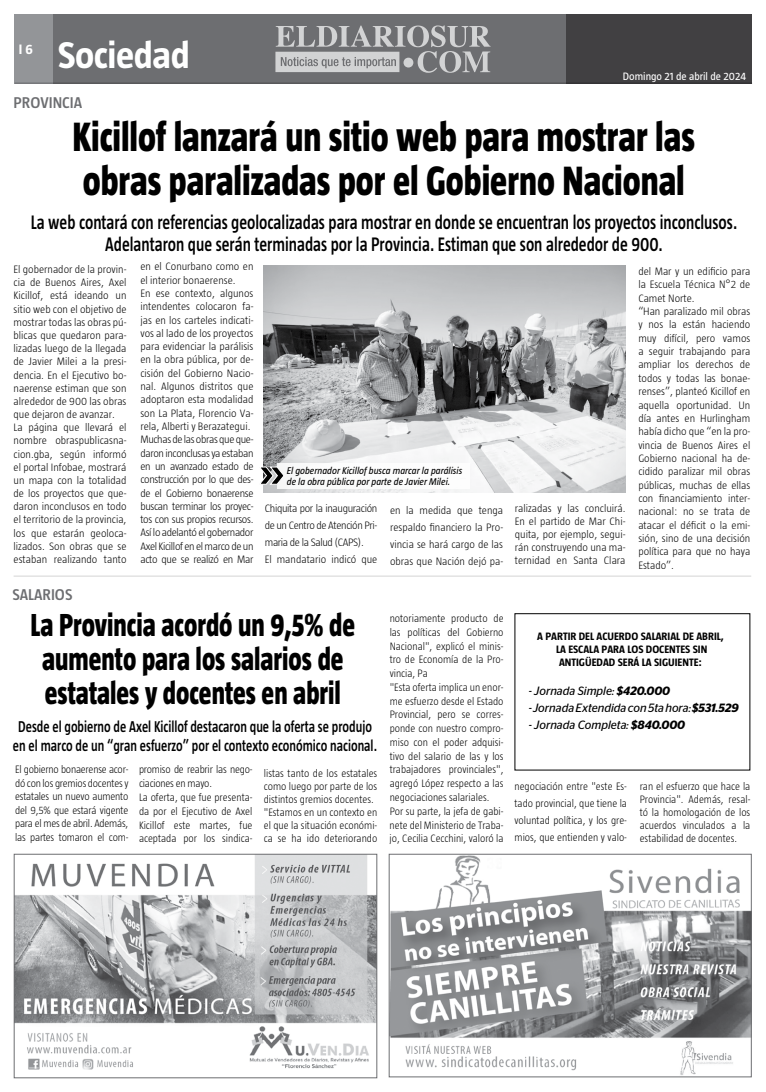
<style>
.page{position:relative;width:766px;height:1092px;background:#fff}
.page>*{position:absolute;margin:0;border:0;box-sizing:border-box;transform-origin:0 0}
.t1{font:800 42px/44px "Taz";color:#000;scale:.84 1}
.t2{font:700 38px "Taz";letter-spacing:-.01em;color:#fff}
.t3{font:800 32.6px/34px "Taz";color:#000;text-align:center;scale:.8 1}
.t4{font:600 20px/22px "Taz";color:#000;text-align:center;scale:.82 1}
.t5{font:600 16px/19px "Taz";color:#000;text-align:center;scale:.82 1}
.t6{font:600 16px "Taz";color:#6d6e71}
.t7{font:700 14px "Taz";color:#fff}
.t8{font:italic 12px "Stag Sans";color:#000;scale:.96 1}
.t9{font:300 11px/13.3px "Taz";color:#000}
.t10{font:300 11px/13.8px "Taz";color:#000;text-align:justify;scale:.96 1}
.t11{font:300 11px/16.9px "Taz";letter-spacing:-.03em;color:#000}
.t12{font:700 11px/13px "Taz";color:#000;text-align:center}
.t13{font:11px "Taz";color:#fff}
.t14{font:italic 10px/11px "Taz";color:#000}
.s1{font-weight:600}
</style>
<div class="page">
<div style="left:15px;top:14px;width:736px;height:70px;background:#6d6e71"></div>
<div style="left:14px;top:14px;width:39px;height:70px;background:#939598"></div>
<svg style="left:275px;top:25px;width:215px;height:48px"></svg>
<div style="left:566px;top:14px;width:185px;height:70px;background:#414042"></div>
<hr style="left:15px;top:83px;width:737px;height:1px;background:#000">
<img style="left:16px;top:855px;width:359px;height:215px">
<div style="left:14px;top:853px;width:363px;height:225px;border:1px solid #6d6e71"></div>
<img style="left:390px;top:855px;width:359px;height:220px">
<div style="left:388px;top:853px;width:363px;height:224px;border:1px solid #6d6e71"></div>
<hr style="left:14px;top:575px;width:737px;height:1px;background:#6d6e71">
<img style="left:264px;top:265px;width:361px;height:227px">
<div style="left:277px;top:463px;width:192px;height:26px;background:#fff"></div>
<svg style="left:260px;top:466px;width:24px;height:19px"></svg>
<div style="left:514px;top:613px;width:236px;height:157px;border:1px solid #000"></div>
<p class="t7" style="left:19px;top:41px;width:16px">I 6</p>
<p class="t2" style="left:58px;top:33px;width:134px">Sociedad</p>
<p class="t6" style="left:14px;top:94px;width:70px">PROVINCIA</p>
<p class="t13" style="left:622px;top:70px;width:125px">Domingo 21 de abril de 2024</p>
<p class="t1" style="left:73px;top:115px;width:742px">Kicillof lanzará un sitio web para mostrar las obras paralizadas por el Gobierno Nacional</p>
<p class="t4" style="left:31px;top:211px;width:862px">La web contará con referencias geolocalizadas para mostrar en donde se encuentran los proyectos inconclusos.<br>Adelantaron que serán terminadas por la Provincia. Estiman que son alrededor de 900.</p>
<p class="t9" style="left:14px;top:263px;width:114px">El gobernador de la provin&shy;cia de Buenos Aires, Axel<br>Kicillof, está ideando un sitio web con el objetivo de mostrar todas las obras pú&shy;blicas que quedaron para&shy;lizadas luego de la llegada de Javier Milei a la presi&shy;dencia. En el Ejecutivo bo&shy;naerense estiman que son alrededor de 900 las obras que dejaron de avanzar.<br>La página que llevará el nombre obraspublicasna&shy;cion.gba, según informó el portal Infobae, mostrará un mapa con la totalidad de los proyectos que que&shy;daron inconclusos en todo el territorio de la provincia, los que estarán geoloca&shy;lizados. Son obras que se estaban realizando tanto</p>
<p class="t9" style="left:140px;top:260px;width:114px">en el Conurbano como en el interior bonaerense.<br>En ese contexto, algunos intendentes colocaron fa&shy;jas en los carteles indicati&shy;vos al lado de los proyectos para evidenciar la parálisis en la obra pública, por de&shy;cisión del Gobierno Nacio&shy;nal. Algunos distritos que adoptaron esta modalidad son La Plata, Florencio Va&shy;rela, Alberti y Berazategui.<br>Muchas de las obras que que&shy;daron inconclusas ya estaban en un avanzado estado de construcción por lo que des&shy;de el Gobierno bonaerense buscan terminar los proyec&shy;tos con sus propios recursos.<br>Así lo adelantó el gobernador<br>Axel Kicillof en el marco de un acto que se realizó en Mar</p>
<p class="t14" style="left:287px;top:464px;width:177px">El gobernador Kicillof busca marcar la parálisis de la obra pública por parte de Javier Milei.</p>
<p class="t11" style="left:265px;top:500px;width:114px">Chiquita por la inauguración de un Centro de Atención Pri&shy;maria de la Salud (CAPS).<br>El mandatario indicó que</p>
<p class="t9" style="left:390px;top:502px;width:114px;line-height:16.9px;text-align:justify">en la medida que tenga respaldo financiero la Pro&shy;vincia se hará cargo de las obras que Nación dejó pa-</p>
<p class="t9" style="left:514px;top:502px;width:112px;line-height:13px;text-align:justify">ralizadas y las concluirá.<br>En el partido de Mar Chi&shy;quita, por ejemplo, segui&shy;rán construyendo una ma&shy;ternidad en Santa Clara</p>
<p class="t9" style="left:638px;top:264px;width:113px">del Mar y un edificio para la Escuela Técnica N°2 de<br>Camet Norte.<br>“Han paralizado mil obras y nos la están haciendo muy difícil, pero vamos a seguir trabajando para ampliar los derechos de todos y todas las bonae&shy;renses”, planteó Kicillof en aquella oportunidad. Un día antes en Hurlingham había dicho que “en la pro&shy;vincia de Buenos Aires el<br>Gobierno nacional ha de&shy;cidido paralizar mil obras públicas, muchas de ellas con financiamiento inter&shy;nacional: no se trata de atacar el déficit o la emi&shy;sión, sino de una decisión política para que no haya<br>Estado”.</p>
<p class="t6" style="left:12px;top:585px;width:62px">SALARIOS</p>
<p class="t3" style="left:31px;top:607px;width:407px">La Provincia acordó un 9,5% de aumento para los salarios de estatales y docentes en abril</p>
<p class="t5" style="left:13px;top:717px;width:445px">Desde el gobierno de Axel Kicillof destacaron que la oferta se produjo en el marco de un “gran esfuerzo” por el contexto económico nacional.</p>
<p class="t10" style="left:264px;top:766px;width:120px;line-height:13px;text-align:left">listas tanto de los estatales como luego por parte de los distintos gremios docentes. "Estamos en un contexto en el que la situación económi&shy;ca se ha ido deteriorando</p>
<p class="t10" style="left:15px;top:762px;width:119px">El gobierno bonaerense acor&shy;dó con los gremios docentes y estatales un nuevo aumento del 9,5% que estará vigente para el mes de abril. Además, las partes tomaron el com-</p>
<p class="t10" style="left:139px;top:762px;width:120px;text-align:left">promiso de reabrir las nego&shy;ciaciones en mayo.<br>La oferta, que fue presenta&shy;da por el Ejecutivo de Axel<br>Kicillof este martes, fue aceptada por los sindica-</p>
<p class="t10" style="left:389px;top:611px;width:120px;text-align:left">notoriamente producto de las políticas del Gobierno<br>Nacional", explicó el minis&shy;tro de Economía de la Pro&shy;vincia, Pa<br>"Esta oferta implica un enor&shy;me esfuerzo desde el Estado<br>Provincial, pero se corres&shy;ponde con nuestro compro&shy;miso con el poder adquisi&shy;tivo del salario de las y los trabajadores provinciales", agregó López respecto a las negociaciones salariales.<br>Por su parte, la jefa de gabi&shy;nete del Ministerio de Traba&shy;jo, Cecilia Cecchini, valoró la</p>
<p class="t12" style="left:537px;top:629px;width:188px">A PARTIR DEL ACUERDO SALARIAL DE ABRIL,<br>LA ESCALA PARA LOS DOCENTES SIN<br>ANTIGÜEDAD SERÁ LA SIGUIENTE:</p>
<p class="t8" style="left:528px;top:684px;width:149px">- Jornada Simple: <span class="s1">$420.000</span></p>
<p class="t8" style="left:528px;top:701px;width:220px">- Jornada Extendida con 5ta hora: <span class="s1">$531.529</span></p>
<p class="t8" style="left:528px;top:718px;width:164px">- Jornada Completa: <span class="s1">$840.000</span></p>
<p class="t10" style="left:514px;top:777px;width:119px;line-height:16.9px">negociación entre "este Es&shy;tado provincial, que tiene la voluntad política, y los gre&shy;mios, que entienden y valo-</p>
<p class="t10" style="left:639px;top:779px;width:117px;line-height:13px">ran el esfuerzo que hace la Provincia". Además, resal&shy;tó la homologación de los acuerdos vinculados a la estabilidad de docentes.</p>
</div>
